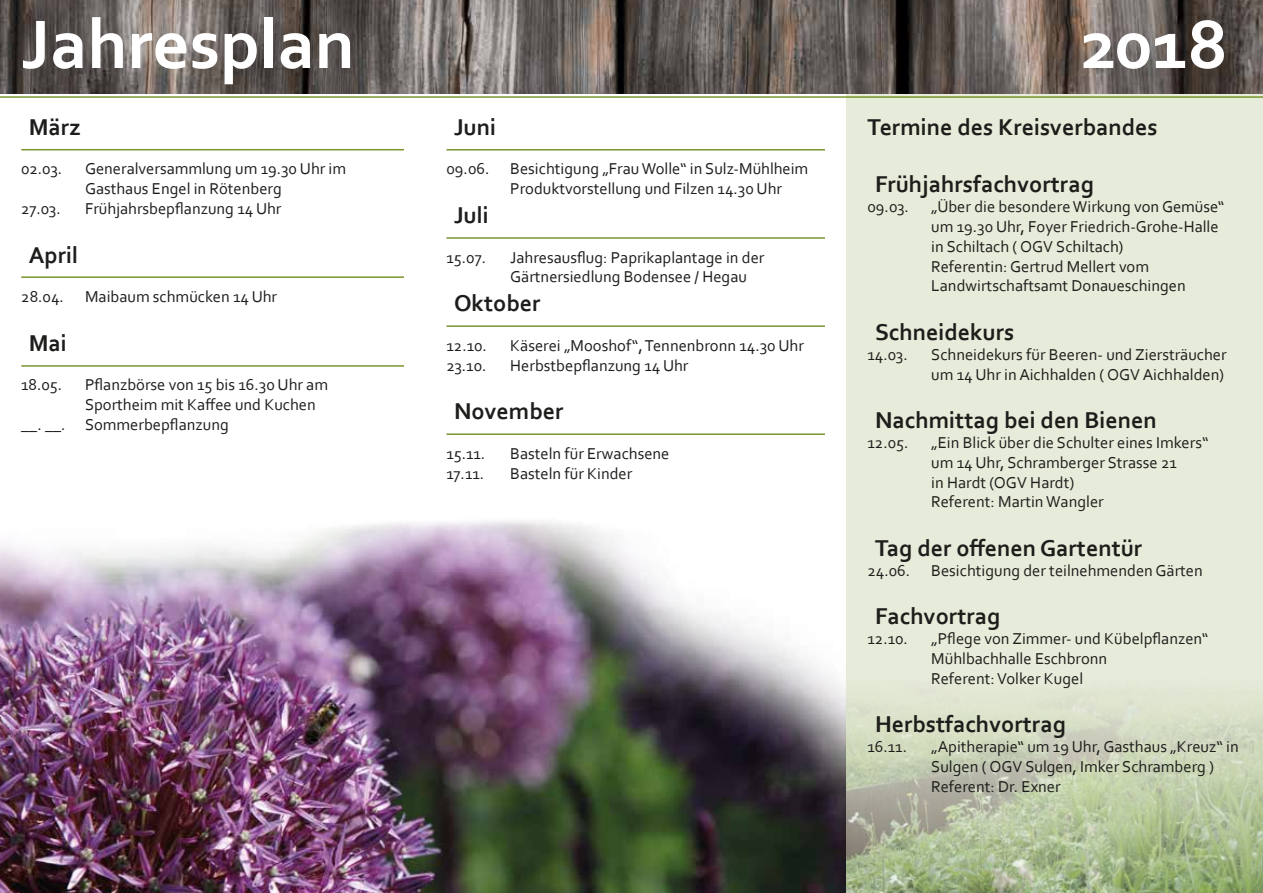
<style>
.page{position:relative;width:1263px;height:893px;background:#fff}
.page>*{position:absolute;margin:0;border:0;box-sizing:border-box;transform-origin:0 0}
.t1{font:700 71.85px "Corbel";color:#fff}
.t2{font:700 24px "Corbel";color:#1d1d1b}
.t3{font:16.5px/19.8px "Corbel";color:#1d1d1b}
</style>
<div class="page">
<div style="left:846px;top:68px;width:417px;height:825px;background:#e7ebd9"></div>
<svg style="left:846px;top:697px;width:417px;height:196px;background:#bbc7a6"></svg>
<img style="left:0;top:0;width:1263px;height:94px">
<hr style="left:0;top:96px;width:1263px;height:2px;background:#78962b">
<hr style="left:21px;top:149px;width:383px;height:1px;background:#78962b">
<hr style="left:446px;top:149px;width:379px;height:2px;background:#78962b">
<hr style="left:446px;top:237px;width:379px;height:2px;background:#78962b">
<hr style="left:446px;top:325px;width:379px;height:2px;background:#78962b">
<hr style="left:446px;top:433px;width:379px;height:2px;background:#78962b">
<hr style="left:21px;top:276px;width:383px;height:2px;background:#78962b">
<hr style="left:21px;top:365px;width:383px;height:2px;background:#78962b">
<img style="left:0;top:521px;width:845px;height:372px">
<h1 class="t1" style="left:21px;top:0;width:335px">Jahresplan</h1>
<h1 class="t1" style="left:1080px;top:0;width:149px">2018</h1>
<h2 class="t2" style="left:29px;top:112px;width:53px">März</h2>
<p class="t3" style="left:21px;top:159px;width:42px">02.03.</p>
<p class="t3" style="left:85px;top:159px;width:263px">Generalversammlung um 19.30 Uhr im<br>Gasthaus Engel in Rötenberg</p>
<p class="t3" style="left:21px;top:198px;width:41px">27.03.</p>
<p class="t3" style="left:85px;top:198px;width:198px">Frühjahrsbepflanzung 14 Uhr</p>
<h2 class="t2" style="left:29px;top:240px;width:51px">April</h2>
<p class="t3" style="left:21px;top:286px;width:44px">28.04.</p>
<p class="t3" style="left:85px;top:286px;width:194px">Maibaum schmücken 14 Uhr</p>
<h2 class="t2" style="left:29px;top:328px;width:40px">Mai</h2>
<p class="t3" style="left:21px;top:375px;width:43px">18.05.</p>
<p class="t3" style="left:85px;top:375px;width:245px">Pflanzbörse von 15 bis 16.30 Uhr am</p>
<p class="t3" style="left:85px;top:394px;width:232px">Sportheim mit Kaffee und Kuchen</p>
<p class="t3" style="left:21px;top:414px;width:209px">__. __. Sommerbepflanzung</p>
<h2 class="t2" style="left:454px;top:112px;width:44px">Juni</h2>
<p class="t3" style="left:446px;top:159px;width:44px">09.06.</p>
<p class="t3" style="left:510px;top:159px;width:299px">Besichtigung „Frau Wolle“ in Sulz-Mühlheim<br>Produktvorstellung und Filzen 14.30 Uhr</p>
<h2 class="t2" style="left:454px;top:200px;width:36px">Juli</h2>
<p class="t3" style="left:446px;top:247px;width:41px">15.07.</p>
<p class="t3" style="left:510px;top:247px;width:256px">Jahresausflug: Paprikaplantage in der<br>Gärtnersiedlung Bodensee / Hegau</p>
<h2 class="t2" style="left:454px;top:288px;width:88px">Oktober</h2>
<p class="t3" style="left:446px;top:335px;width:42px">12.10.</p>
<p class="t3" style="left:510px;top:335px;width:295px">Käserei „Mooshof“, Tennenbronn 14.30 Uhr</p>
<p class="t3" style="left:446px;top:355px;width:42px">23.10.</p>
<p class="t3" style="left:510px;top:355px;width:180px">Herbstbepflanzung 14 Uhr</p>
<h2 class="t2" style="left:454px;top:396px;width:111px">November</h2>
<p class="t3" style="left:446px;top:443px;width:40px">15.11.</p>
<p class="t3" style="left:510px;top:443px;width:161px">Basteln für Erwachsene</p>
<p class="t3" style="left:446px;top:463px;width:39px">17.11.</p>
<p class="t3" style="left:510px;top:463px;width:124px">Basteln für Kinder</p>
<h2 class="t2" style="left:867px;top:112px;width:292px">Termine des Kreisverbandes</h2>
<h2 class="t2" style="left:875px;top:169px;width:220px">Frühjahrsfachvortrag</h2>
<p class="t3" style="left:867px;top:196px;width:43px">09.03.</p>
<p class="t3" style="left:931px;top:196px;width:295px">„Über die besondere Wirkung von Gemüse“ um 19.30 Uhr, Foyer Friedrich-Grohe-Halle in Schiltach ( OGV Schiltach)<br>Referentin: Gertrud Mellert vom Landwirtschaftsamt Donaueschingen</p>
<h2 class="t2" style="left:875px;top:317px;width:141px">Schneidekurs</h2>
<p class="t3" style="left:867px;top:344px;width:42px">14.03.</p>
<p class="t3" style="left:931px;top:344px;width:297px">Schneidekurs für Beeren- und Ziersträucher um 14 Uhr in Aichhalden ( OGV Aichhalden)</p>
<h2 class="t2" style="left:875px;top:405px;width:283px">Nachmittag bei den Bienen</h2>
<p class="t3" style="left:867px;top:432px;width:42px">12.05.</p>
<p class="t3" style="left:931px;top:432px;width:279px">„Ein Blick über die Schulter eines Imkers“ um 14 Uhr, Schramberger Strasse 21<br>in Hardt (OGV Hardt)<br>Referent: Martin Wangler</p>
<h2 class="t2" style="left:875px;top:533px;width:269px">Tag der offenen Gartentür</h2>
<p class="t3" style="left:867px;top:560px;width:44px">24.06.</p>
<p class="t3" style="left:931px;top:560px;width:273px">Besichtigung der teilnehmenden Gärten</p>
<h2 class="t2" style="left:875px;top:601px;width:127px">Fachvortrag</h2>
<p class="t3" style="left:867px;top:628px;width:42px">12.10.</p>
<p class="t3" style="left:931px;top:628px;width:279px">„Pflege von Zimmer- und Kübelpflanzen“<br>Mühlbachhalle Eschbronn<br>Referent: Volker Kugel</p>
<h2 class="t2" style="left:875px;top:709px;width:192px">Herbstfachvortrag</h2>
<p class="t3" style="left:867px;top:736px;width:41px">16.11.</p>
<p class="t3" style="left:931px;top:736px;width:309px">„Apitherapie“ um 19 Uhr, Gasthaus „Kreuz“ in<br>Sulgen ( OGV Sulgen, Imker Schramberg )<br>Referent: Dr. Exner</p>
</div>
